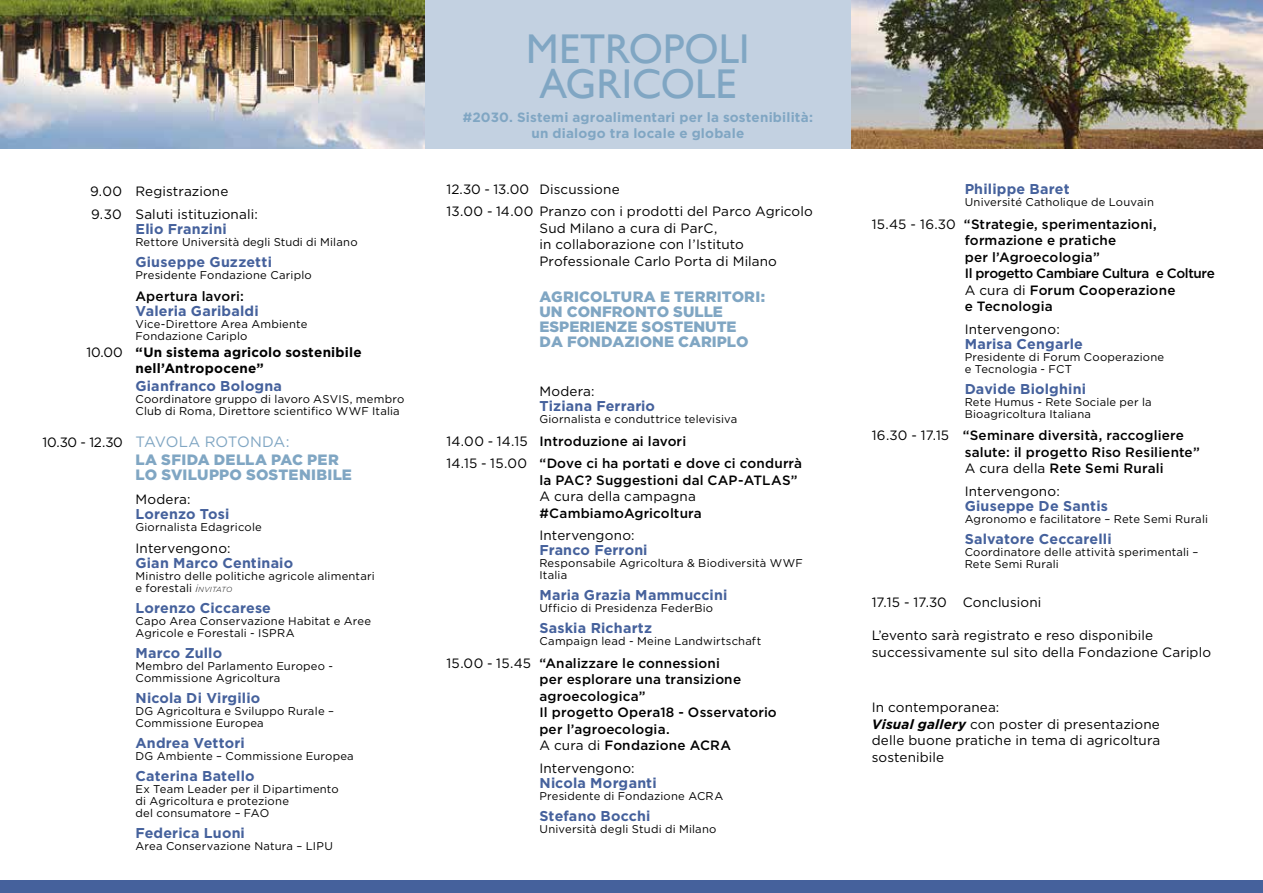
<style>
.page{position:relative;width:1263px;height:893px;background:#fff}
.page>*{position:absolute;margin:0;border:0;box-sizing:border-box;transform-origin:0 0}
.t1{font:41.55px/35.4px "Gill Sans";color:#80a6c3;text-align:center}
.t2{font:900 15px/15px "Gotham";color:#80a6c3}
.t3{font:900 15px/18px "Gotham";letter-spacing:.02em;color:#80a6c3}
.t4{font:700 14.25px "Gotham";letter-spacing:.01em;color:#45619c}
.t5{font:500 13.5px/16.5px "Gotham";color:#000}
.t6{font:13.5px/16.5px "Gotham";color:#000}
.t7{font:700 13.5px/15.5px "Gotham";letter-spacing:.015em;color:#80a6c3;text-align:center}
.t8{font:700 13.5px/16.5px "Gotham";letter-spacing:.015em;color:#000}
.t9{font:11.25px/12px "Gotham";letter-spacing:.02em;color:#000}
.t10{font:11.25px "Gotham";color:#000}
.s1{font-weight:400}
.s2{font-weight:400;font-size:13.5px;color:#000}
.s3{font-weight:300;font-style:italic;font-size:10.5px}
.s4{font-weight:300;font-style:italic;font-size:7.35px}
.s5{font-weight:700;font-style:italic}
</style>
<div class="page">
<img style="left:0;top:0;width:425px;height:149px">
<img style="left:850px;top:0;width:413px;height:149px">
<div style="left:0;top:880px;width:1263px;height:13px;background:#45619c"></div>
<div style="left:425px;top:0;width:425px;height:149px;background:#c3d1e1"></div>
<p class="t6" style="left:90px;top:180px;width:169px;line-height:22.5px">9.00 Registrazione<br>9.30 Saluti istituzionali:</p>
<p class="t4" style="left:136px;top:219px;width:93px">Elio Franzini</p>
<p class="t10" style="left:136px;top:235px;width:224px">Rettore Università degli Studi di Milano</p>
<p class="t4" style="left:136px;top:252px;width:138px">Giuseppe Guzzetti</p>
<p class="t9" style="left:136px;top:269px;width:178px">Presidente Fondazione Cariplo</p>
<p class="t5" style="left:136px;top:288px;width:110px">Apertura lavori:</p>
<p class="t4" style="left:136px;top:302px;width:125px">Valeria Garibaldi</p>
<p class="t9" style="left:136px;top:318px;width:173px">Vice-Direttore Area Ambiente<br>Fondazione Cariplo</p>
<p class="t8" style="left:136px;top:344px;width:228px;text-indent:-49px"><span class="s1">10.00</span> “Un sistema agricolo sostenibile nell’Antropocene”</p>
<p class="t4" style="left:136px;top:377px;width:148px">Gianfranco Bologna</p>
<p class="t9" style="left:136px;top:393px;width:270px">Coordinatore gruppo di lavoro ASVIS, membro<br>Club di Roma, Direttore scientifico WWF Italia</p>
<h2 class="t3" style="left:136px;top:432px;width:205px;text-indent:-93px"><span class="s2">10.30 - 12.30</span> <span class="s1">TAVOLA ROTONDA:<br></span>LA SFIDA DELLA PAC PER</h2>
<h2 class="t2" style="left:136px;top:467px;width:218px">LO SVILUPPO SOSTENIBILE</h2>
<p class="t6" style="left:136px;top:490px;width:57px">Modera:</p>
<p class="t4" style="left:136px;top:504px;width:95px">Lorenzo Tosi</p>
<p class="t9" style="left:136px;top:521px;width:128px">Giornalista Edagricole</p>
<p class="t6" style="left:136px;top:540px;width:97px">Intervengono:</p>
<p class="t4" style="left:136px;top:554px;width:159px">Gian Marco Centinaio</p>
<p class="t9" style="left:136px;top:570px;width:241px">Ministro delle politiche agricole alimentari e forestali <span class="s3">i</span><span class="s4">NVITATO</span></p>
<p class="t4" style="left:136px;top:599px;width:137px">Lorenzo Ciccarese</p>
<p class="t9" style="left:136px;top:615px;width:237px">Capo Area Conservazione Habitat e Aree<br>Agricole e Forestali - ISPRA</p>
<p class="t4" style="left:136px;top:644px;width:88px">Marco Zullo</p>
<p class="t9" style="left:136px;top:660px;width:199px">Membro del Parlamento Europeo -<br>Commissione Agricoltura</p>
<p class="t4" style="left:136px;top:689px;width:126px">Nicola Di Virgilio</p>
<p class="t9" style="left:136px;top:705px;width:200px">DG Agricoltura e Sviluppo Rurale –<br>Commissione Europea</p>
<p class="t4" style="left:136px;top:734px;width:111px">Andrea Vettori</p>
<p class="t9" style="left:136px;top:750px;width:220px">DG Ambiente – Commissione Europea</p>
<p class="t4" style="left:136px;top:767px;width:120px">Caterina Batello</p>
<p class="t9" style="left:136px;top:783px;width:205px">Ex Team Leader per il Dipartimento di Agricoltura e protezione<br>del consumatore – FAO</p>
<p class="t4" style="left:136px;top:824px;width:111px">Federica Luoni</p>
<p class="t9" style="left:136px;top:840px;width:199px">Area Conservazione Natura – LIPU</p>
<h1 class="t1" style="left:526px;top:31px;width:225px">METROPOLI<br>AGRICOLE</h1>
<p class="t7" style="left:463px;top:110px;width:352px">#2030. Sistemi agroalimentari per la sostenibilità: un dialogo tra locale e globale</p>
<p class="t6" style="left:446px;top:178px;width:368px;line-height:22.5px">12.30 - 13.00 Discussione<br>13.00 - 14.00 Pranzo con i prodotti del Parco Agricolo</p>
<p class="t6" style="left:539px;top:220px;width:239px">Sud Milano a cura di ParC,<br>in collaborazione con l’Istituto<br>Professionale Carlo Porta di Milano</p>
<h2 class="t2" style="left:539px;top:289px;width:227px">AGRICOLTURA E TERRITORI:<br>UN CONFRONTO SULLE<br>ESPERIENZE SOSTENUTE<br>DA FONDAZIONE CARIPLO</h2>
<p class="t6" style="left:539px;top:383px;width:57px">Modera:</p>
<p class="t4" style="left:539px;top:397px;width:117px">Tiziana Ferrario</p>
<p class="t9" style="left:539px;top:413px;width:199px">Giornalista e conduttrice televisiva</p>
<p class="t5" style="left:446px;top:430px;width:357px;line-height:22.5px"><span class="s1">14.00 - 14.15</span> Introduzione ai lavori<br><span class="s1">14.15 - 15.00</span> “Dove ci ha portati e dove ci condurrà</p>
<p class="t5" style="left:539px;top:472px;width:259px">la PAC? Suggestioni dal CAP-ATLAS”</p>
<p class="t6" style="left:539px;top:488px;width:158px">A cura della campagna</p>
<p class="t5" style="left:539px;top:505px;width:164px">#CambiamoAgricoltura</p>
<p class="t6" style="left:539px;top:527px;width:97px">Intervengono:</p>
<p class="t4" style="left:539px;top:541px;width:110px">Franco Ferroni</p>
<p class="t9" style="left:539px;top:557px;width:265px">Responsabile Agricoltura &amp; Biodiversità WWF<br>Italia</p>
<p class="t4" style="left:539px;top:586px;width:189px">Maria Grazia Mammuccini</p>
<p class="t9" style="left:539px;top:602px;width:175px">Ufficio di Presidenza FederBio</p>
<p class="t4" style="left:539px;top:619px;width:114px">Saskia Richartz</p>
<p class="t9" style="left:539px;top:635px;width:223px">Campaign lead - Meine Landwirtschaft</p>
<p class="t5" style="left:539px;top:655px;width:239px;text-indent:-93px"><span class="s1">15.00 - 15.45</span> “Analizzare le connessioni<br>per esplorare una transizione agroecologica”<br>Il progetto Opera18 - Osservatorio per l’agroecologia.<br><span class="s1">A cura di</span> Fondazione ACRA</p>
<p class="t6" style="left:539px;top:760px;width:97px">Intervengono:</p>
<p class="t4" style="left:539px;top:773px;width:119px">Nicola Morganti</p>
<p class="t9" style="left:539px;top:790px;width:185px">Presidente di Fondazione ACRA</p>
<p class="t4" style="left:539px;top:806px;width:112px">Stefano Bocchi</p>
<p class="t9" style="left:539px;top:823px;width:178px">Università degli Studi di Milano</p>
<p class="t4" style="left:965px;top:180px;width:106px">Philippe Baret</p>
<p class="t9" style="left:965px;top:196px;width:191px">Université Catholique de Louvain</p>
<p class="t5" style="left:965px;top:216px;width:252px;text-indent:-93px"><span class="s1">15.45 - 16.30</span> “Strategie, sperimentazioni, formazione e pratiche<br>per l’Agroecologia”<br>Il progetto Cambiare Cultura e Colture<br><span class="s1">A cura di</span> Forum Cooperazione<br>e Tecnologia</p>
<p class="t6" style="left:965px;top:321px;width:97px">Intervengono:</p>
<p class="t4" style="left:965px;top:334px;width:120px">Marisa Cengarle</p>
<p class="t9" style="left:965px;top:351px;width:201px">Presidente di Forum Cooperazione e Tecnologia - FCT</p>
<p class="t4" style="left:965px;top:379px;width:123px">Davide Biolghini</p>
<p class="t9" style="left:965px;top:396px;width:189px">Rete Humus - Rete Sociale per la<br>Bioagricoltura Italiana</p>
<p class="t5" style="left:965px;top:427px;width:237px;text-indent:-93px"><span class="s1">16.30 - 17.15</span> “Seminare diversità, raccogliere salute: il progetto Riso Resiliente”<br><span class="s1">A cura della</span> Rete Semi Rurali</p>
<p class="t6" style="left:965px;top:483px;width:97px">Intervengono:</p>
<p class="t4" style="left:965px;top:496px;width:145px">Giuseppe De Santis</p>
<p class="t9" style="left:965px;top:513px;width:245px">Agronomo e facilitatore – Rete Semi Rurali</p>
<p class="t4" style="left:965px;top:529px;width:148px">Salvatore Ceccarelli</p>
<p class="t9" style="left:965px;top:546px;width:235px">Coordinatore delle attività sperimentali –<br>Rete Semi Rurali</p>
<p class="t6" style="left:872px;top:594px;width:171px">17.15 - 17.30 Conclusioni</p>
<p class="t6" style="left:872px;top:627px;width:341px">L’evento sarà registrato e reso disponibile successivamente sul sito della Fondazione Cariplo</p>
<p class="t6" style="left:872px;top:699px;width:290px">In contemporanea:<br><span class="s5">Visual gallery</span> con poster di presentazione delle buone pratiche in tema di agricoltura sostenibile</p>
</div>
